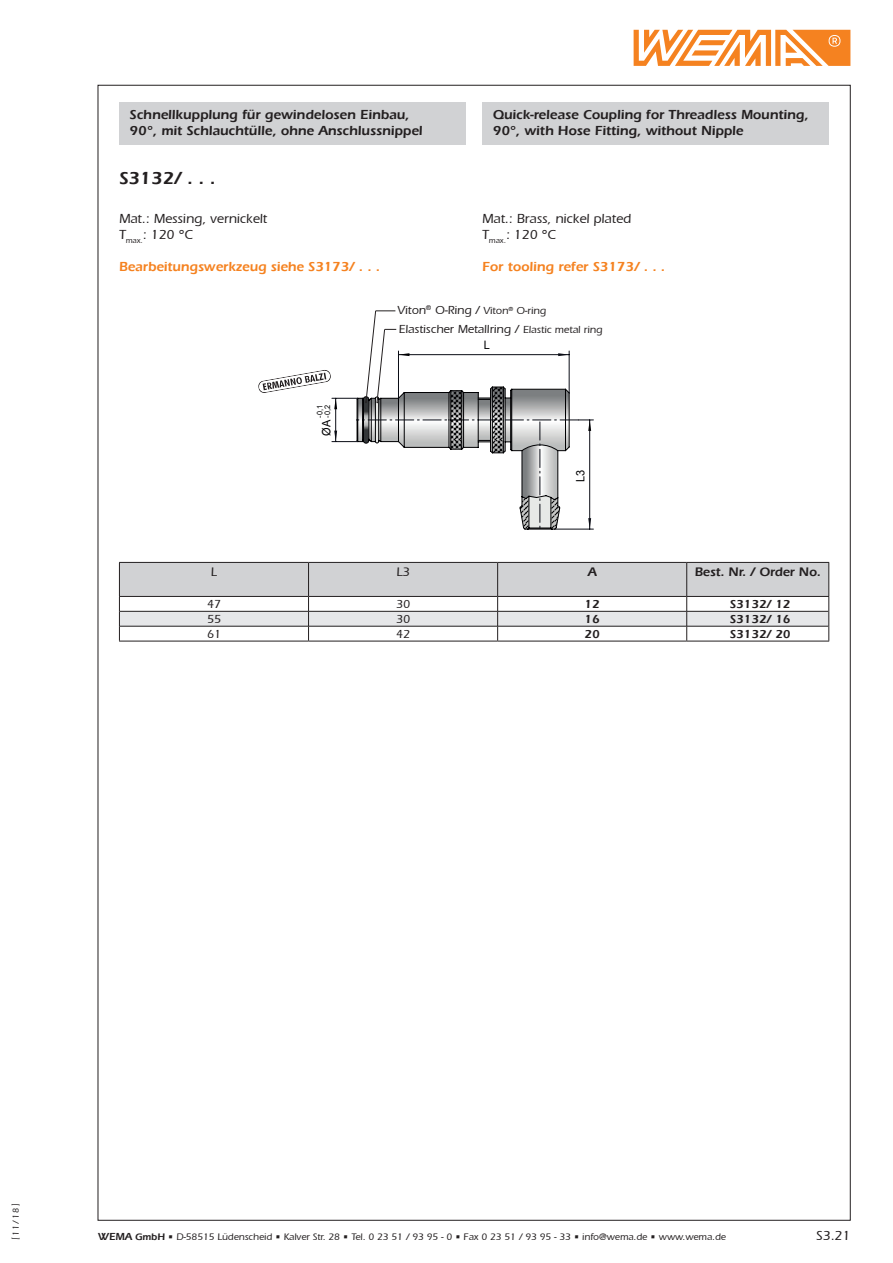
<style>
.page{position:relative;width:893px;height:1263px;background:#fff}
.page>*{position:absolute;margin:0;border:0;box-sizing:border-box;transform-origin:0 0}
.t1{font:600 18px "Itc Eras";color:#231f20}
.t2{font:600 13.5px/16.2px "Itc Eras";color:#231f20}
.t3{font:500 13.5px/16.2px "Itc Eras";color:#231f20}
.t4{font:600 13.5px "Itc Eras";color:#f58220}
.t5{font:600 12.75px "Itc Eras";color:#231f20}
.t6{font:500 12.75px "Itc Eras";color:#231f20}
.t7{font:500 12px/19px "Itc Eras";color:#231f20}
.t8{font:600 12px "Itc Eras";color:#231f20}
.t9{font:11.55px "Arial";color:#000002;scale:.95 1}
.t10{font:500 9.75px "Itc Eras";color:#231f20}
.t11{font:500 9px "Itc Eras";color:#231f20;scale:.95 1}
.t12{font:7.8px/7.8px "Arial";color:#000002;scale:.95 1}
.s1{font-size:10.5px}
.s2{font-weight:600;font-size:10.5px}
.s3{font-weight:600}
</style>
<div class="page">
<div style="left:119px;top:102px;width:347px;height:43px;background:#d1d2d4"></div>
<div style="left:482px;top:102px;width:347px;height:43px;background:#d1d2d4"></div>
<svg style="left:634px;top:30px;width:216px;height:36px"></svg>
<svg style="left:119px;top:562px;width:710px;height:79px"></svg>
<hr style="left:119px;top:641px;width:190px;height:1px;background:#231f20">
<hr style="left:309px;top:641px;width:189px;height:1px;background:#231f20">
<hr style="left:498px;top:641px;width:189px;height:1px;background:#231f20">
<hr style="left:687px;top:641px;width:142px;height:1px;background:#231f20">
<svg style="left:258px;top:310px;width:335px;height:220px"></svg>
<p class="t2" style="left:130px;top:106px;width:294px">Schnellkupplung für gewindelosen Einbau,<br>90°, mit Schlauchtülle, ohne Anschlussnippel</p>
<p class="t2" style="left:493px;top:106px;width:317px">Quick-release Coupling for Threadless Mounting,<br>90°, with Hose Fitting, without Nipple</p>
<h1 class="t1" style="left:119px;top:167px;width:98px">S3132/ . . .</h1>
<p class="t3" style="left:119px;top:210px;width:150px">Mat.: Messing, vernickelt<br>T<sub>max.</sub>: 120 °C</p>
<p class="t4" style="left:119px;top:259px;width:262px">Bearbeitungswerkzeug siehe S3173/ . . .</p>
<p class="t3" style="left:482px;top:210px;width:151px">Mat.: Brass, nickel plated<br>T<sub>max.</sub>: 120 °C</p>
<p class="t4" style="left:482px;top:259px;width:184px">For tooling refer S3173/ . . .</p>
<p class="t7" style="left:398px;top:301px;width:206px">Viton<sup>®</sup> O-Ring / <span class="s1">Viton</span><sup>®</sup> <span class="s1">O-ring<br></span>Elastischer Metallring / <span class="s1">Elastic metal ring</span></p>
<p class="t9" style="left:484px;top:338px;width:8px">L</p>
<p class="t12" style="left:316px;top:418px;width:15px;rotate:-90deg">-0,1 -0,2</p>
<p class="t9" style="left:319px;top:436px;width:18px;rotate:-90deg">ØA</p>
<p class="t9" style="left:573px;top:482px;width:14px;rotate:-90deg">L3</p>
<p class="t6" style="left:211px;top:565px;width:8px">L</p>
<p class="t6" style="left:396px;top:565px;width:15px">L3</p>
<p class="t5" style="left:588px;top:564px;width:10px">A</p>
<p class="t5" style="left:695px;top:564px;width:128px">Best. Nr. / Order No.</p>
<p class="t7" style="left:207px;top:595px;width:16px">47</p>
<p class="t7" style="left:396px;top:595px;width:16px">30</p>
<p class="t8" style="left:585px;top:597px;width:17px">12</p>
<p class="t8" style="left:730px;top:597px;width:62px">S3132/ 12</p>
<p class="t7" style="left:207px;top:610px;width:16px">55</p>
<p class="t7" style="left:396px;top:610px;width:16px">30</p>
<p class="t8" style="left:585px;top:612px;width:17px">16</p>
<p class="t8" style="left:730px;top:612px;width:62px">S3132/ 16</p>
<p class="t7" style="left:207px;top:624px;width:16px">61</p>
<p class="t7" style="left:396px;top:624px;width:16px">42</p>
<p class="t8" style="left:585px;top:627px;width:17px">20</p>
<p class="t8" style="left:730px;top:627px;width:62px">S3132/ 20</p>
<p class="t11" style="left:11px;top:1240px;width:40px;rotate:-90deg">[11/18]</p>
<p class="t10" style="left:98px;top:1231px;width:630px"><span class="s2">WEMA</span> <span class="s3">GmbH</span> • D-58515 Lüdenscheid • Kalver Str. 28 • Tel. 0 23 51 / 93 95 - 0 • Fax 0 23 51 / 93 95 - 33 • info@wema.de • www.wema.de</p>
<p class="t3" style="left:816px;top:1227px;width:36px">S3.21</p>
</div>
